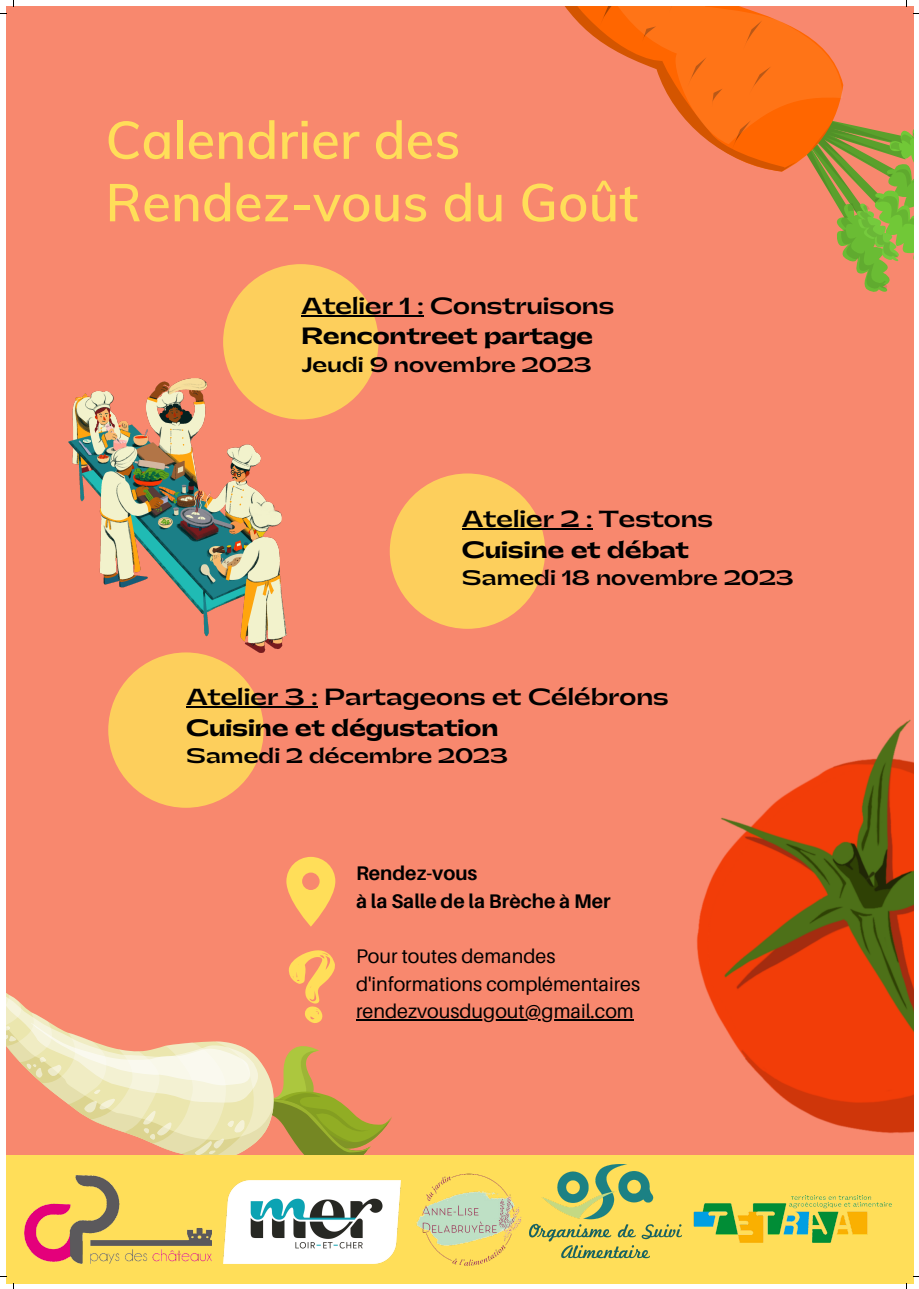
<style>
.page{position:relative;width:919px;height:1289px;background:#fff}
.page>*{position:absolute;margin:0;border:0;box-sizing:border-box;transform-origin:0 0}
.t1{font:600 52.5px "Muli";color:#ffde59}
.t2{font:700 21.98px "Gatwick";color:#000}
.t3{font:800 21.98px "Gatwick";color:#000}
.t4{font:19.73px/27.6px "Aileron";color:#000}
.t5{font:700 19.73px "Gatwick";color:#000}
.t6{font:700 19.73px "Aileron";color:#000}
</style>
<div class="page">
<div style="left:6px;top:6px;width:907px;height:1277px;background:#f8886e"></div>
<svg style="left:299px;top:1046px;width:93px;height:109px"></svg>
<svg style="left:6px;top:993px;width:293px;height:162px"></svg>
<img style="left:69px;top:378px;width:218px;height:274px">
<div style="left:6px;top:1155px;width:907px;height:128px;background:#ffde59"></div>
<img style="left:24px;top:1175px;width:187px;height:88px">
<img style="left:416px;top:1173px;width:106px;height:93px">
<img style="left:529px;top:1164px;width:151px;height:95px">
<img style="left:680px;top:1195px;width:212px;height:48px">
<img style="left:223px;top:1180px;width:177px;height:83px">
<div style="left:108px;top:652px;width:155px;height:155px;background:#fdcf5c;border-radius:50%"></div>
<hr style="left:186px;top:706px;width:131px;height:2px;background:#000">
<img style="left:697px;top:719px;width:216px;height:414px">
<svg style="left:286px;top:857px;width:49px;height:69px"></svg>
<svg style="left:288px;top:950px;width:47px;height:73px"></svg>
<hr style="left:356px;top:1019px;width:277px;height:1px;background:#000">
<div style="left:223px;top:264px;width:155px;height:155px;background:#fdcf5c;border-radius:50%"></div>
<hr style="left:301px;top:315px;width:122px;height:1px;background:#000">
<div style="left:389px;top:473px;width:156px;height:155px;background:#fdcf5c;border-radius:50%"></div>
<hr style="left:462px;top:528px;width:130px;height:2px;background:#000">
<svg style="left:564px;top:0;width:354px;height:295px"></svg>
<p class="t1" style="left:105px;top:106px;width:356px">Calendrier des</p>
<p class="t1" style="left:105px;top:168px;width:534px">Rendez-vous du Goût</p>
<p class="t2" style="left:301px;top:294px;width:315px">Atelier 1 : Construisons</p>
<p class="t3" style="left:301px;top:325px;width:293px">Rencontreet partage</p>
<p class="t5" style="left:301px;top:354px;width:292px">Jeudi 9 novembre 2023</p>
<p class="t2" style="left:462px;top:508px;width:252px">Atelier 2 : Testons</p>
<p class="t3" style="left:462px;top:539px;width:228px">Cuisine et débat</p>
<p class="t5" style="left:462px;top:568px;width:333px">Samedi 18 novembre 2023</p>
<p class="t2" style="left:186px;top:686px;width:484px">Atelier 3 : Partageons et Célébrons</p>
<p class="t3" style="left:186px;top:717px;width:314px">Cuisine et dégustation</p>
<p class="t5" style="left:186px;top:746px;width:323px">Samedi 2 décembre 2023</p>
<p class="t6" style="left:356px;top:861px;width:123px">Rendez-vous</p>
<p class="t6" style="left:356px;top:888px;width:256px">à la Salle de la Brèche à Mer</p>
<p class="t4" style="left:356px;top:941px;width:285px">Pour toutes demandes d'informations complémentaires</p>
<p class="t4" style="left:356px;top:997px;width:279px">rendezvousdugout@gmail.com</p>
</div>
